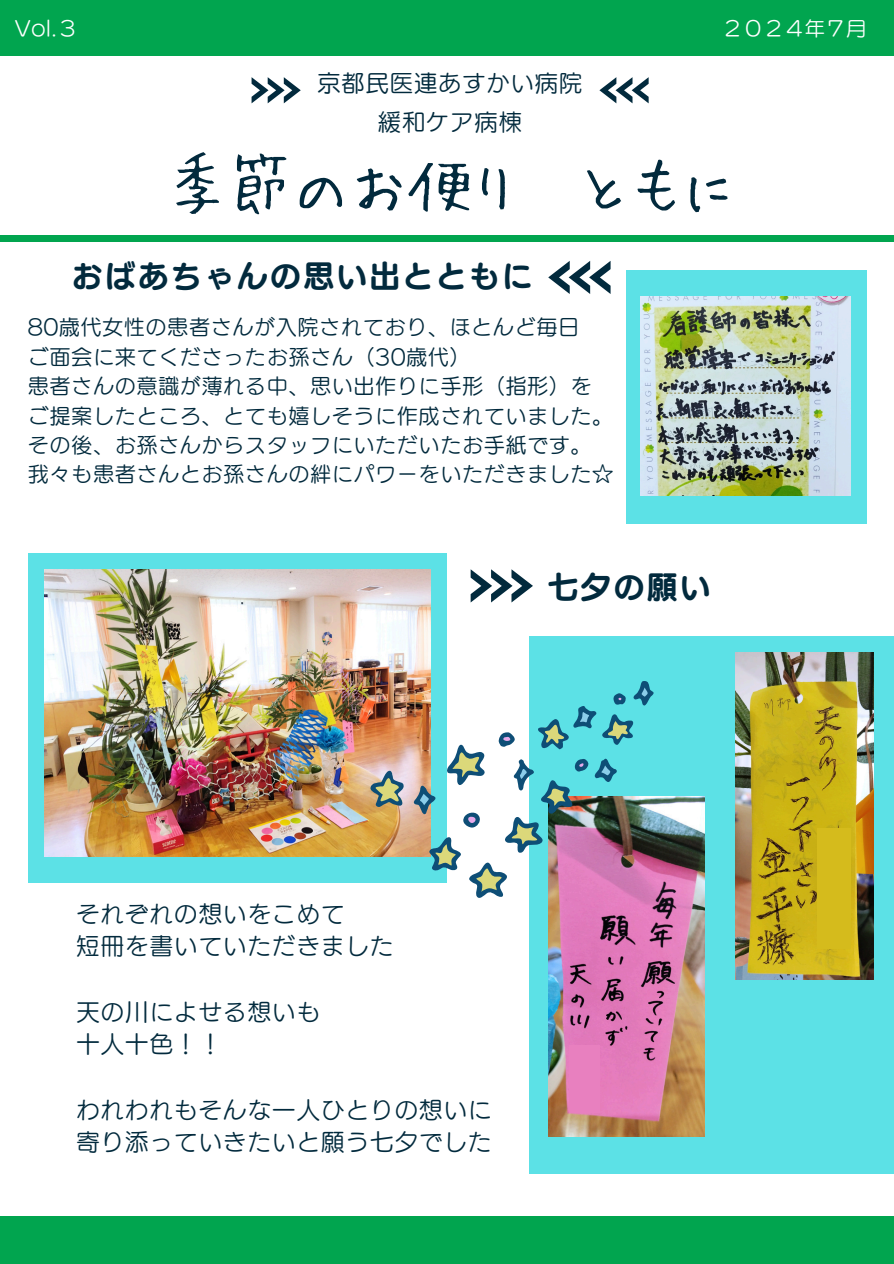
<style>
.page{position:relative;width:894px;height:1264px;background:#fff}
.page>*{position:absolute;margin:0;border:0;box-sizing:border-box;transform-origin:0 0}
.t1{font:63.9px "Hui Font P";color:#022a3d}
.t2{font:31.5px "Canva UD Marugo Small Pr 6 N B";letter-spacing:.05em;color:#022a3d}
.t3{font:24px/32.7px "Canva UD Marugo Small Pr 6 N M";letter-spacing:.02em;color:#022a3d}
.t4{font:23.7px/39px "Canva UD Marugo Small Pr 6 N M";letter-spacing:.015em;color:#022a3d;text-align:center}
.t5{font:21.3px "Canva UD Marugo Small Pr 6 N M";letter-spacing:.02em;color:#022a3d}
.t6{font:20.25px "Canva UD Marugo Small Pr 6 N M";letter-spacing:.015em;color:#fff}
</style>
<div class="page">
<div style="left:626px;top:270px;width:240px;height:253px;background:#5ce1e6"></div>
<div style="left:0;top:235px;width:893px;height:7px;background:#01a54f"></div>
<div style="left:529px;top:636px;width:364px;height:537px;background:#5ce1e6"></div>
<svg style="left:470px;top:569px;width:63px;height:33px"></svg>
<svg style="left:251px;top:77px;width:50px;height:26px"></svg>
<svg style="left:599px;top:77px;width:49px;height:26px"></svg>
<div style="left:0;top:0;width:893px;height:55px;background:#01a54f"></div>
<div style="left:0;top:1216px;width:893px;height:47px;background:#01a54f"></div>
<div style="left:28px;top:552px;width:418px;height:330px;background:#5ce1e6"></div>
<svg style="left:548px;top:261px;width:62px;height:33px"></svg>
<img style="left:44px;top:569px;width:386px;height:287px">
<img style="left:735px;top:653px;width:138px;height:326px">
<div style="left:817px;top:828px;width:33px;height:120px;background:#d5bb1c"></div>
<img style="left:548px;top:796px;width:156px;height:339px">
<svg style="left:446px;top:744px;width:39px;height:45px"></svg>
<svg style="left:469px;top:862px;width:38px;height:36px"></svg>
<svg style="left:429px;top:836px;width:32px;height:34px"></svg>
<svg style="left:370px;top:770px;width:34px;height:37px"></svg>
<svg style="left:602px;top:714px;width:31px;height:30px"></svg>
<svg style="left:413px;top:785px;width:23px;height:30px"></svg>
<svg style="left:538px;top:706px;width:58px;height:43px"></svg>
<svg style="left:594px;top:758px;width:23px;height:24px"></svg>
<svg style="left:633px;top:681px;width:21px;height:24px"></svg>
<svg style="left:463px;top:812px;width:17px;height:15px"></svg>
<svg style="left:498px;top:732px;width:16px;height:15px"></svg>
<img style="left:505px;top:759px;width:83px;height:94px">
<svg style="left:613px;top:693px;width:13px;height:11px"></svg>
<div style="left:568px;top:1045px;width:31px;height:67px;background:#e880bf"></div>
<img style="left:640px;top:297px;width:210px;height:199px">
<h2 class="t6" style="left:15px;top:18px;width:64px">Vol.３</h2>
<p class="t6" style="left:722px;top:18px;width:143px">２０２４年７月</p>
<p class="t4" style="left:317px;top:63px;width:267px">京都民医連あすかい病院緩和ケア病棟</p>
<p class="t1" style="left:164px;top:151px;width:572px">季節のお便り　ともに</p>
<p class="t2" style="left:71px;top:260px;width:463px">おばあちゃんの思い出とともに</p>
<p class="t5" style="left:28px;top:316px;width:547px">80歳代女性の患者さんが入院されており、ほとんど毎日</p>
<h1 class="t5" style="left:28px;top:346px;width:444px">ご面会に来てくださったお孫さん（30歳代）</h1>
<h2 class="t5" style="left:28px;top:375px;width:565px">患者さんの意識が薄れる中、思い出作りに手形（指形）を</h2>
<p class="t5" style="left:28px;top:405px;width:587px">ご提案したところ、とても嬉しそうに作成されていました。</p>
<p class="t5" style="left:28px;top:434px;width:565px">その後、お孫さんからスタッフにいただいたお手紙です。</p>
<p class="t5" style="left:28px;top:463px;width:587px">我々も患者さんとお孫さんの絆にパワーをいただきました☆</p>
<p class="t2" style="left:547px;top:571px;width:165px">七夕の願い</p>
<p class="t3" style="left:76px;top:897px;width:319px">それぞれの想いをこめて<br>短冊を書いていただきました</p>
<p class="t3" style="left:76px;top:995px;width:246px">天の川によせる想いも十人十色！！</p>
<p class="t3" style="left:76px;top:1093px;width:417px">われわれもそんな一人ひとりの想いに寄り添っていきたいと願う七夕でした</p>
</div>
